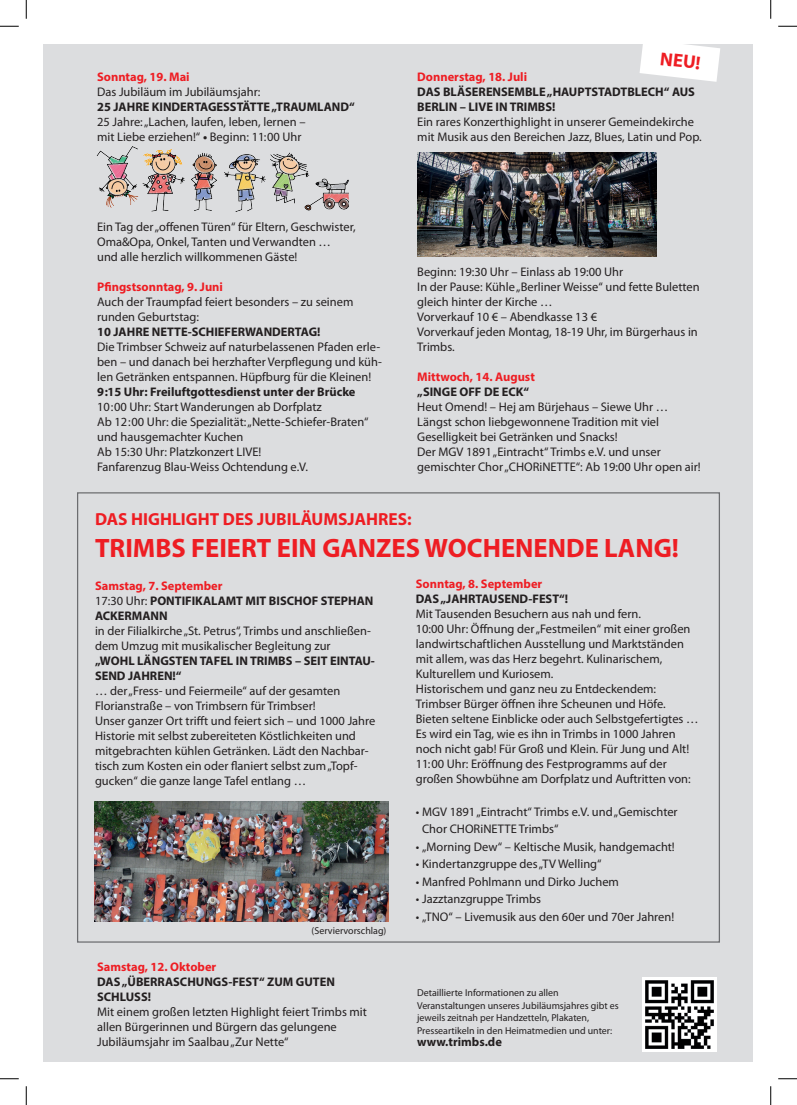
<style>
.page{position:relative;width:797px;height:1105px;background:#fff}
.page>*{position:absolute;margin:0;border:0;box-sizing:border-box;transform-origin:0 0}
.t1{font:700 26.75px "Myriad Pro";color:#ee1d23}
.t2{font:700 18.75px "Myriad Pro";color:#ee1d23}
.t3{font:700 17.5px "Myriad Pro";color:#ee1d23}
.t4{font:12.5px/15px "Myriad Pro";color:#231f20}
.t5{font:700 12.5px/15px "Myriad Pro";color:#231f20}
.t6{font:700 12.5px "Myriad Pro";color:#ee1d23}
.t7{font:10px/12.5px "Myriad Pro";color:#231f20}
.s1{font-weight:700}
.s2{color:#ee1d23}
.s3{font-weight:400}
</style>
<div class="page">
<div style="left:44px;top:44px;width:709px;height:1017px;background:#dcdddf"></div>
<img style="left:224px;top:152px;width:125px;height:59px">
<img style="left:642px;top:977px;width:74px;height:74px">
<img style="left:94px;top:801px;width:295px;height:120px">
<img style="left:417px;top:153px;width:239px;height:104px">
<svg style="left:639px;top:44px;width:81px;height:38px"></svg>
<img style="left:96px;top:147px;width:121px;height:65px">
<svg style="left:0;top:25px;width:19px;height:2px"></svg>
<svg style="left:778px;top:25px;width:19px;height:2px"></svg>
<svg style="left:0;top:1078px;width:19px;height:1px"></svg>
<svg style="left:778px;top:1078px;width:19px;height:1px"></svg>
<svg style="left:25px;top:0;width:2px;height:19px"></svg>
<svg style="left:25px;top:1086px;width:2px;height:19px"></svg>
<svg style="left:770px;top:0;width:1px;height:19px"></svg>
<svg style="left:770px;top:1086px;width:1px;height:19px"></svg>
<p class="t6" style="left:97px;top:68px;width:94px">Sonntag, 19. Mai</p>
<p class="t4" style="left:97px;top:84px;width:165px">Das Jubiläum im Jubiläumsjahr:</p>
<p class="t5" style="left:97px;top:99px;width:259px">25 JAHRE KINDERTAGESSTÄTTE „TRAUMLAND“</p>
<p class="t4" style="left:97px;top:114px;width:210px">25 Jahre: „Lachen, laufen, leben, lernen – mit Liebe erziehen!“ <span class="s1">•</span> Beginn: 11:00 Uhr</p>
<p class="t4" style="left:97px;top:219px;width:260px">Ein Tag der „offenen Türen“ für Eltern, Geschwister,<br>Oma&amp;Opa, Onkel, Tanten und Verwandten …<br>und alle herzlich willkommenen Gäste!</p>
<p class="t6" style="left:97px;top:278px;width:127px">Pfingstsonntag, 9. Juni</p>
<p class="t4" style="left:97px;top:294px;width:258px">Auch der Traumpfad feiert besonders – zu seinem runden Geburtstag:</p>
<p class="t5" style="left:97px;top:324px;width:225px">10 JAHRE NETTE-SCHIEFERWANDERTAG!</p>
<p class="t4" style="left:97px;top:339px;width:286px">Die Trimbser Schweiz auf naturbelassenen Pfaden erle&shy;ben – und danach bei herzhafter Verpflegung und küh&shy;len Getränken entspannen. Hüpfburg für die Kleinen!</p>
<p class="t5" style="left:97px;top:384px;width:260px">9:15 Uhr: Freiluftgottesdienst unter der Brücke</p>
<p class="t4" style="left:97px;top:399px;width:273px">10:00 Uhr: Start Wanderungen ab Dorfplatz<br>Ab 12:00 Uhr: die Spezialität: „Nette-Schiefer-Braten“ und hausgemachter Kuchen<br>Ab 15:30 Uhr: Platzkonzert LIVE!<br>Fanfarenzug Blau-Weiss Ochtendung e.V.</p>
<h2 class="t2" style="left:662px;top:46px;width:42px;rotate:7deg">NEU!</h2>
<p class="t6" style="left:417px;top:68px;width:111px">Donnerstag, 18. Juli</p>
<p class="t5" style="left:417px;top:84px;width:279px">DAS BLÄSERENSEMBLE „HAUPTSTADTBLECH“ AUS<br>BERLIN – LIVE IN TRIMBS!</p>
<p class="t4" style="left:417px;top:114px;width:286px">Ein rares Konzerthighlight in unserer Gemeindekirche mit Musik aus den Bereichen Jazz, Blues, Latin und Pop.</p>
<p class="t4" style="left:417px;top:264px;width:284px">Beginn: 19:30 Uhr – Einlass ab 19:00 Uhr<br>In der Pause: Kühle „Berliner Weisse“ und fette Buletten gleich hinter der Kirche …<br>Vorverkauf 10 € – Abendkasse 13 €<br>Vorverkauf jeden Montag, 18-19 Uhr, im Bürgerhaus in Trimbs.</p>
<p class="t6" style="left:417px;top:368px;width:119px">Mittwoch, 14. August</p>
<p class="t5" style="left:417px;top:384px;width:113px">„SINGE OFF DE ECK“</p>
<p class="t4" style="left:417px;top:399px;width:285px">Heut Omend! – Hej am Bürjehaus – Siewe Uhr … Längst schon liebgewonnene Tradition mit viel Geselligkeit bei Getränken und Snacks!<br>Der MGV 1891 „Eintracht“ Trimbs e.V. und unser gemischter Chor „CHORiNETTE“: Ab 19:00 Uhr open air!</p>
<h3 class="t3" style="left:95px;top:508px;width:318px">DAS HIGHLIGHT DES JUBILÄUMSJAHRES:</h3>
<h1 class="t1" style="left:95px;top:530px;width:585px">TRIMBS FEIERT EIN GANZES WOCHENENDE LANG!</h1>
<p class="t5" style="left:95px;top:578px;width:280px"><span class="s2">Samstag, 7. September<br></span><span class="s3">17:30 Uhr:</span> PONTIFIKALAMT MIT BISCHOF STEPHAN<br>ACKERMANN</p>
<p class="t4" style="left:95px;top:623px;width:277px">in der Filialkirche „St. Petrus“, Trimbs und anschließen&shy;dem Umzug mit musikalischer Begleitung zur</p>
<p class="t5" style="left:95px;top:653px;width:281px">„WOHL LÄNGSTEN TAFEL IN TRIMBS – SEIT EINTAU-<br>SEND JAHREN!“</p>
<p class="t4" style="left:95px;top:683px;width:282px">… der „Fress- und Feiermeile“ auf der gesamten Florianstraße – von Trimbsern für Trimbser!<br>Unser ganzer Ort trifft und feiert sich – und 1000 Jahre Historie mit selbst zubereiteten Köstlichkeiten und mitgebrachten kühlen Getränken. Lädt den Nachbar&shy;tisch zum Kosten ein oder flaniert selbst zum „Topf&shy;gucken“ die ganze lange Tafel entlang …</p>
<p class="t7" style="left:311px;top:924px;width:76px">(Serviervorschlag)</p>
<p class="t6" style="left:97px;top:959px;width:121px">Samstag, 12. Oktober</p>
<p class="t5" style="left:97px;top:974px;width:239px">DAS „ÜBERRASCHUNGS-FEST“ ZUM GUTEN<br>SCHLUSS!</p>
<p class="t4" style="left:97px;top:1004px;width:271px">Mit einem großen letzten Highlight feiert Trimbs mit allen Bürgerinnen und Bürgern das gelungene<br>Jubiläumsjahr im Saalbau „Zur Nette“</p>
<p class="t6" style="left:416px;top:576px;width:128px">Sonntag, 8. September</p>
<p class="t5" style="left:416px;top:591px;width:154px">DAS „JAHRTAUSEND-FEST“!</p>
<p class="t4" style="left:416px;top:606px;width:284px">Mit Tausenden Besuchern aus nah und fern.<br>10:00 Uhr: Öffnung der „Festmeilen“ mit einer großen landwirtschaftlichen Ausstellung und Marktständen mit allem, was das Herz begehrt. Kulinarischem, Kulturellem und Kuriosem.<br>Historischem und ganz neu zu Entdeckendem:<br>Trimbser Bürger öffnen ihre Scheunen und Höfe.<br>Bieten seltene Einblicke oder auch Selbstgefertigtes … Es wird ein Tag, wie es ihn in Trimbs in 1000 Jahren noch nicht gab! Für Groß und Klein. Für Jung und Alt!<br>11:00 Uhr: Eröffnung des Festprogramms auf der großen Showbühne am Dorfplatz und Auftritten von:</p>
<p class="t4" style="left:422px;top:803px;width:257px;line-height:17.5px;text-indent:-6px">• MGV 1891 „Eintracht“ Trimbs e.V. und „Gemischter<br>Chor CHORiNETTE Trimbs“</p>
<p class="t4" style="left:416px;top:839px;width:260px">• „Morning Dew“ – Keltische Musik, handgemacht!</p>
<p class="t4" style="left:416px;top:856px;width:187px">• Kindertanzgruppe des „TV Welling“</p>
<p class="t4" style="left:416px;top:874px;width:205px">• Manfred Pohlmann und Dirko Juchem</p>
<p class="t4" style="left:416px;top:891px;width:127px">• Jazztanzgruppe Trimbs</p>
<p class="t4" style="left:416px;top:909px;width:260px">• „TNO“ – Livemusik aus den 60er und 70er Jahren!</p>
<p class="t7" style="left:417px;top:986px;width:203px">Detaillierte Informationen zu allen Veranstaltungen unseres Jubiläumsjahres gibt es jeweils zeitnah per Handzetteln, Plakaten, Presseartikeln in den Heimatmedien und unter:</p>
<p class="t5" style="left:417px;top:1034px;width:86px">www.trimbs.de</p>
</div>
